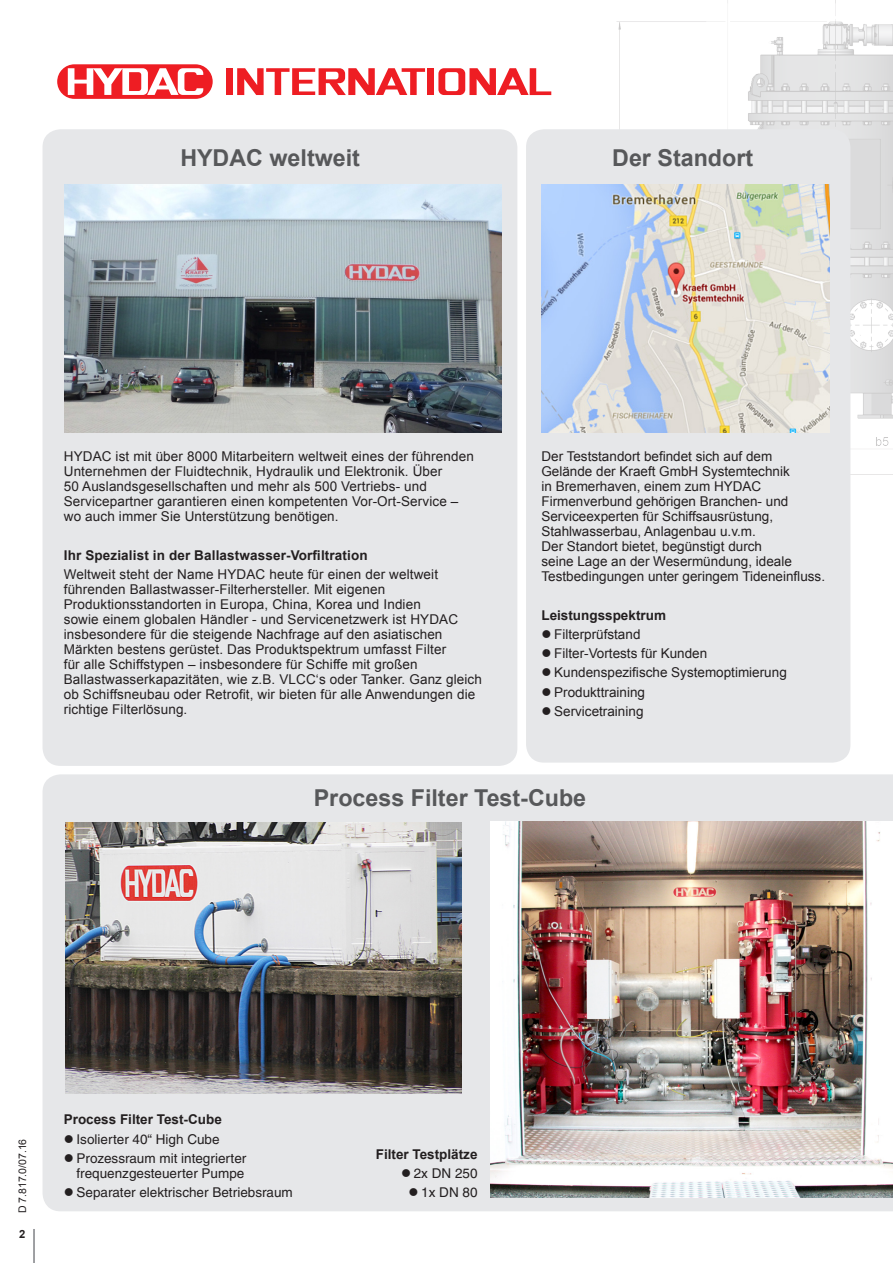
<style>
.page{position:relative;width:893px;height:1263px;background:#fff}
.page>*{position:absolute;margin:0;border:0;box-sizing:border-box;transform-origin:0 0}
.t1{font:700 23.25px "Arial";color:#57585a}
.Text_normal_D{font:13.5px/15px "Arial";letter-spacing:.01em;color:#231f20}
.t2{font:13.5px/15px "Helvetica";color:#231f20}
.Text_normal_D-2{font:700 13.5px "Arial";color:#231f20}
.t3{font:700 11.25px "Arial";color:#231f20}
.Prospektnummer{font:10.5px "Arial";color:#231f20}
</style>
<div class="page">
<hr style="left:33px;top:1229px;width:2px;height:34px;background:#808285">
<img style="left:616px;top:0;width:277px;height:498px">
<div style="left:43px;top:129px;width:474px;height:637px;background:#e6e7e9;border-radius:18px"></div>
<div style="left:43px;top:774px;width:850px;height:437px;background:#e6e7e9"></div>
<div style="left:56px;top:63px;width:158px;height:37px;border:3px solid #fff;border-radius:17px"></div>
<div style="left:57px;top:64px;width:156px;height:35px;background:#ee1d23;border-radius:17px"></div>
<div style="left:427px;top:68px;width:7px;height:27px;background:#ee1d23"></div>
<svg style="left:438px;top:68px;width:113px;height:27px"></svg>
<svg style="left:56px;top:63px;width:369px;height:32px"></svg>
<div style="left:526px;top:129px;width:324px;height:634px;background:#e6e7e9;border-radius:18px"></div>
<img style="left:65px;top:185px;width:437px;height:247px">
<img style="left:541px;top:185px;width:288px;height:247px">
<img style="left:491px;top:821px;width:402px;height:376px">
<img style="left:65px;top:822px;width:396px;height:271px">
<svg style="left:65px;top:1134px;width:8px;height:8px"></svg>
<svg style="left:65px;top:1154px;width:8px;height:8px"></svg>
<svg style="left:65px;top:1188px;width:8px;height:8px"></svg>
<svg style="left:402px;top:1169px;width:8px;height:8px"></svg>
<svg style="left:410px;top:1188px;width:7px;height:8px"></svg>
<p class="t1" style="left:180px;top:143px;width:181px">HYDAC weltweit</p>
<p class="t1" style="left:612px;top:143px;width:142px">Der Standort</p>
<p class="Text_normal_D" style="left:64px;top:449px;width:412px">HYDAC ist mit über 8000 Mitarbeitern weltweit eines der führenden Unternehmen der Fluidtechnik, Hydraulik und Elektronik. Über<br>50 Auslandsgesellschaften und mehr als 500 Vertriebs- und Servicepartner garantieren einen kompetenten Vor-Ort-Service – wo auch immer Sie Unterstützung benötigen.</p>
<p class="Text_normal_D-2" style="left:64px;top:546px;width:305px">Ihr Spezialist in der Ballastwasser-Vorfiltration</p>
<p class="Text_normal_D" style="left:64px;top:567px;width:420px">Weltweit steht der Name HYDAC heute für einen der weltweit führenden Ballastwasser-Filterhersteller. Mit eigenen Produktionsstandorten in Europa, China, Korea und Indien<br>sowie einem globalen Händler - und Servicenetzwerk ist HYDAC insbesondere für die steigende Nachfrage auf den asiatischen Märkten bestens gerüstet. Das Produktspektrum umfasst Filter<br>für alle Schiffstypen – insbesondere für Schiffe mit großen Ballastwasserkapazitäten, wie z.B. VLCC‘s oder Tanker. Ganz gleich ob Schiffsneubau oder Retrofit, wir bieten für alle Anwendungen die richtige Filterlösung.</p>
<p class="Text_normal_D" style="left:541px;top:449px;width:285px">Der Teststandort befindet sich auf dem Gelände der Kraeft GmbH Systemtechnik<br>in Bremerhaven, einem zum HYDAC Firmenverbund gehörigen Branchen- und Serviceexperten für Schiffsausrüstung, Stahlwasserbau, Anlagenbau u.v.m.<br>Der Standort bietet, begünstigt durch<br>seine Lage an der Wesermündung, ideale Testbedingungen unter geringem Tideneinfluss.</p>
<p class="Text_normal_D-2" style="left:541px;top:606px;width:126px">Leistungsspektrum</p>
<p class="Text_normal_D" style="left:554px;top:627px;width:88px">Filterprüfstand</p>
<p class="Text_normal_D" style="left:554px;top:646px;width:155px">Filter-Vortests für Kunden</p>
<p class="Text_normal_D" style="left:554px;top:665px;width:234px">Kundenspezifische Systemoptimierung</p>
<p class="Text_normal_D" style="left:554px;top:684px;width:92px">Produkttraining</p>
<p class="Text_normal_D" style="left:554px;top:704px;width:91px">Servicetraining</p>
<p class="t1" style="left:314px;top:782px;width:274px">Process Filter Test-Cube</p>
<p class="Prospektnummer" style="left:16px;top:1213px;width:76px;rotate:-90deg">D 7.817.0/07.16</p>
<p class="t3" style="left:19px;top:1226px;width:8px">2</p>
<p class="Text_normal_D-2" style="left:64px;top:1110px;width:160px">Process Filter Test-Cube</p>
<p class="t2" style="left:77px;top:1131px;width:145px">Isolierter 40“ High Cube</p>
<p class="t2" style="left:77px;top:1150px;width:171px">Prozessraum mit integrierter frequenzgesteuerter Pumpe</p>
<p class="t2" style="left:77px;top:1185px;width:218px">Separater elektrischer Betriebsraum</p>
<p class="Text_normal_D-2" style="left:376px;top:1145px;width:103px">Filter Testplätze</p>
<p class="t2" style="left:414px;top:1165px;width:65px">2x DN 250</p>
<p class="t2" style="left:421px;top:1185px;width:58px">1x DN 80</p>
</div>
